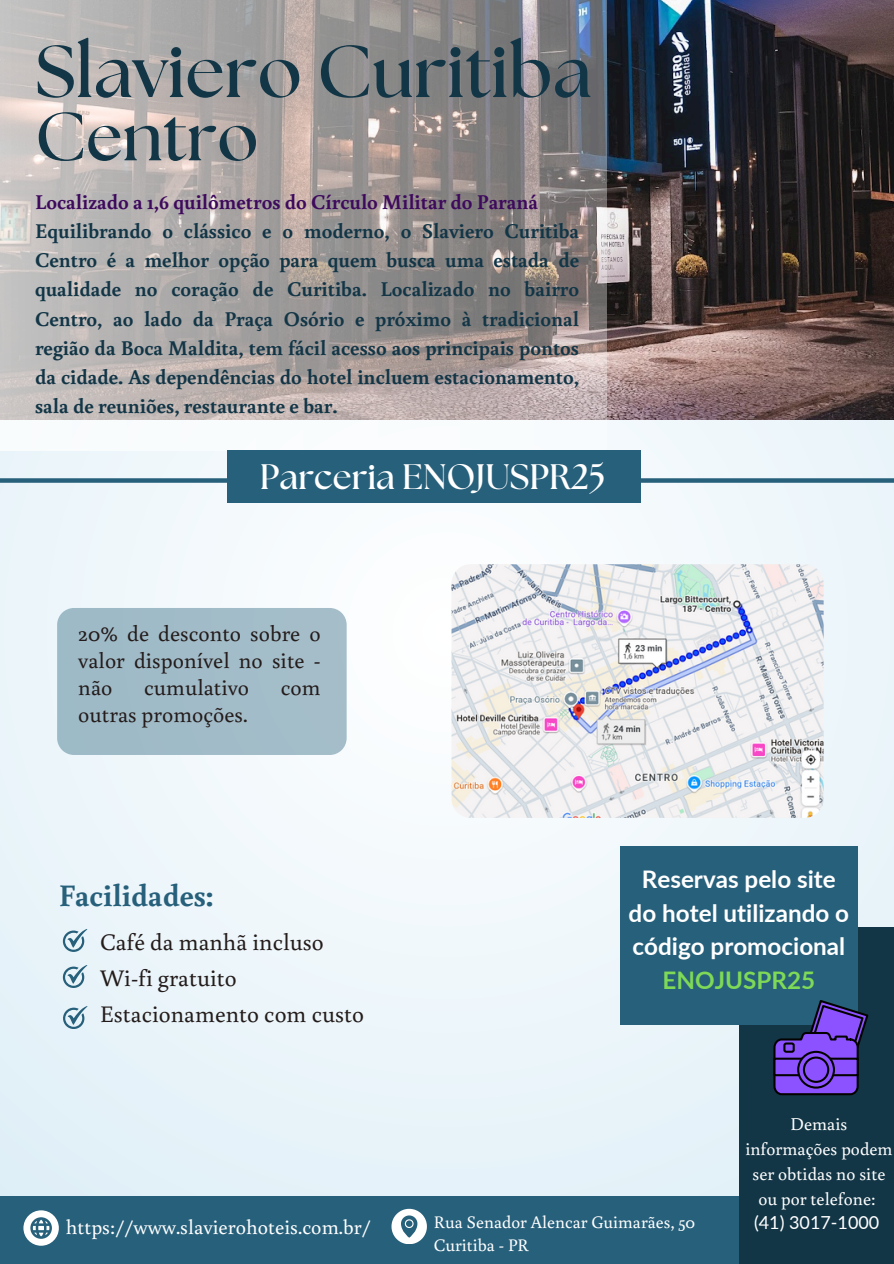
<style>
.page{position:relative;width:894px;height:1264px;background:#fff}
.page>*{position:absolute;margin:0;border:0;box-sizing:border-box;transform-origin:0 0}
.t1{font:700 73.35px "The Seasons";color:#133647}
.t2{font:700 67.95px "The Seasons";color:#133647}
.t3{font:700 35.4px "The Seasons";color:#fff}
.t4{font:700 31.35px "Buenard";color:#27607b}
.t5{font:700 24.15px/33.8px "Lato";color:#fff;text-align:center}
.t6{font:23.7px "Buenard";color:#241c1b}
.t7{font:22.5px/27px "Buenard";color:#241c1b;text-align:justify}
.t8{font:700 21px/29.2px "Buenard";color:#133647}
.t9{font:20.55px "Buenard";color:#fff}
.t10{font:18px/24.8px "Buenard";color:#fff;text-align:center}
.t11{font:18px "Lato";color:#fff}
.t12{font:17.55px "Buenard";color:#fff}
.s1{color:#3e0a5d}
.s2{color:#7ed957}
</style>
<div class="page">
<div style="left:0;top:0;width:893px;height:1263px;background:linear-gradient(to right,#edf6fa,#eef6fb)"></div>
<img style="left:606px;top:0;width:287px;height:419px">
<svg style="left:0;top:0;width:606px;height:450px;background:#ada8a6"></svg>
<div style="left:0;top:1196px;width:893px;height:67px;background:#27607b"></div>
<svg style="left:23px;top:1210px;width:35px;height:35px"></svg>
<svg style="left:391px;top:1208px;width:35px;height:35px"></svg>
<div style="left:0;top:478px;width:279px;height:5px;background:#27607b"></div>
<div style="left:614px;top:478px;width:279px;height:5px;background:#27607b"></div>
<div style="left:227px;top:450px;width:413px;height:53px;background:#27607b"></div>
<img style="left:451px;top:564px;width:372px;height:253px">
<div style="left:57px;top:608px;width:289px;height:147px;background:#a1bbc8"></div>
<div style="left:738px;top:927px;width:155px;height:336px;background:#133647"></div>
<div style="left:620px;top:846px;width:237px;height:178px;background:#27607b"></div>
<svg style="left:63px;top:928px;width:24px;height:23px"></svg>
<svg style="left:63px;top:964px;width:24px;height:23px"></svg>
<svg style="left:773px;top:999px;width:94px;height:96px"></svg>
<div style="left:774px;top:1058px;width:83px;height:17px;background:#8c52ff"></div>
<div style="left:773px;top:1057px;width:85px;height:19px;border:2px solid #040200"></div>
<svg style="left:798px;top:1051px;width:35px;height:36px"></svg>
<div style="left:797px;top:1050px;width:37px;height:38px;border:2px solid #040200;border-radius:50%"></div>
<div style="left:803px;top:1057px;width:25px;height:24px;background:#8c52ff;border-radius:50%"></div>
<div style="left:802px;top:1056px;width:27px;height:26px;border:2px solid #040200;border-radius:50%"></div>
<div style="left:784px;top:1043px;width:9px;height:8px;background:#8c52ff;border-radius:2px"></div>
<div style="left:783px;top:1042px;width:11px;height:10px;border:2px solid #040200;border-radius:2px"></div>
<svg style="left:63px;top:1006px;width:24px;height:22px"></svg>
<p class="t1" style="left:35px;top:38px;width:558px">Slaviero Curitiba</p>
<h5 class="t2" style="left:35px;top:106px;width:225px">Centro</h5>
<p class="t8" style="left:35px;top:186px;width:545px"><span class="s1">Localizado a 1,6 quilômetros do Círculo Militar do Paraná </span>Equilibrando o clássico e o moderno, o Slaviero Curitiba Centro é a melhor opção para quem busca uma estada de qualidade no coração de Curitiba. Localizado no bairro Centro, ao lado da Praça Osório e próximo à tradicional região da Boca Maldita, tem fácil acesso aos principais pontos da cidade. As dependências do hotel incluem estacionamento, sala de reuniões, restaurante e bar.</p>
<h4 class="t3" style="left:260px;top:460px;width:347px">Parceria ENOJUSPR25</h4>
<h3 class="t7" style="left:78px;top:618px;width:244px">20% de desconto sobre o valor disponível no site - não</h3>
<h3 class="t7" style="left:144px;top:672px;width:107px">cumulativo</h3>
<h3 class="t7" style="left:281px;top:672px;width:41px">com</h3>
<h3 class="t7" style="left:78px;top:699px;width:171px">outras promoções.</h3>
<p class="t4" style="left:59px;top:873px;width:156px">Facilidades:</p>
<h6 class="t6" style="left:100px;top:925px;width:225px">Café da manhã incluso</h6>
<p class="t6" style="left:100px;top:961px;width:138px">Wi-fi gratuito</p>
<p class="t6" style="left:100px;top:997px;width:265px">Estacionamento com custo</p>
<p class="t5" style="left:628px;top:861px;width:222px">Reservas pelo site do hotel utilizando o código promocional<br><span class="s2">ENOJUSPR25</span></p>
<h1 class="t9" style="left:66px;top:1212px;width:306px">https://www.slavierohoteis.com.br/</h1>
<h2 class="t12" style="left:433px;top:1209px;width:263px">Rua Senador Alencar Guimarães, 50</h2>
<p class="t12" style="left:433px;top:1233px;width:96px">Curitiba - PR</p>
<p class="t10" style="left:745px;top:1111px;width:149px">Demais informações podem ser obtidas no site ou por telefone:</p>
<p class="t11" style="left:753px;top:1211px;width:127px">(41) 3017-1000</p>
</div>
